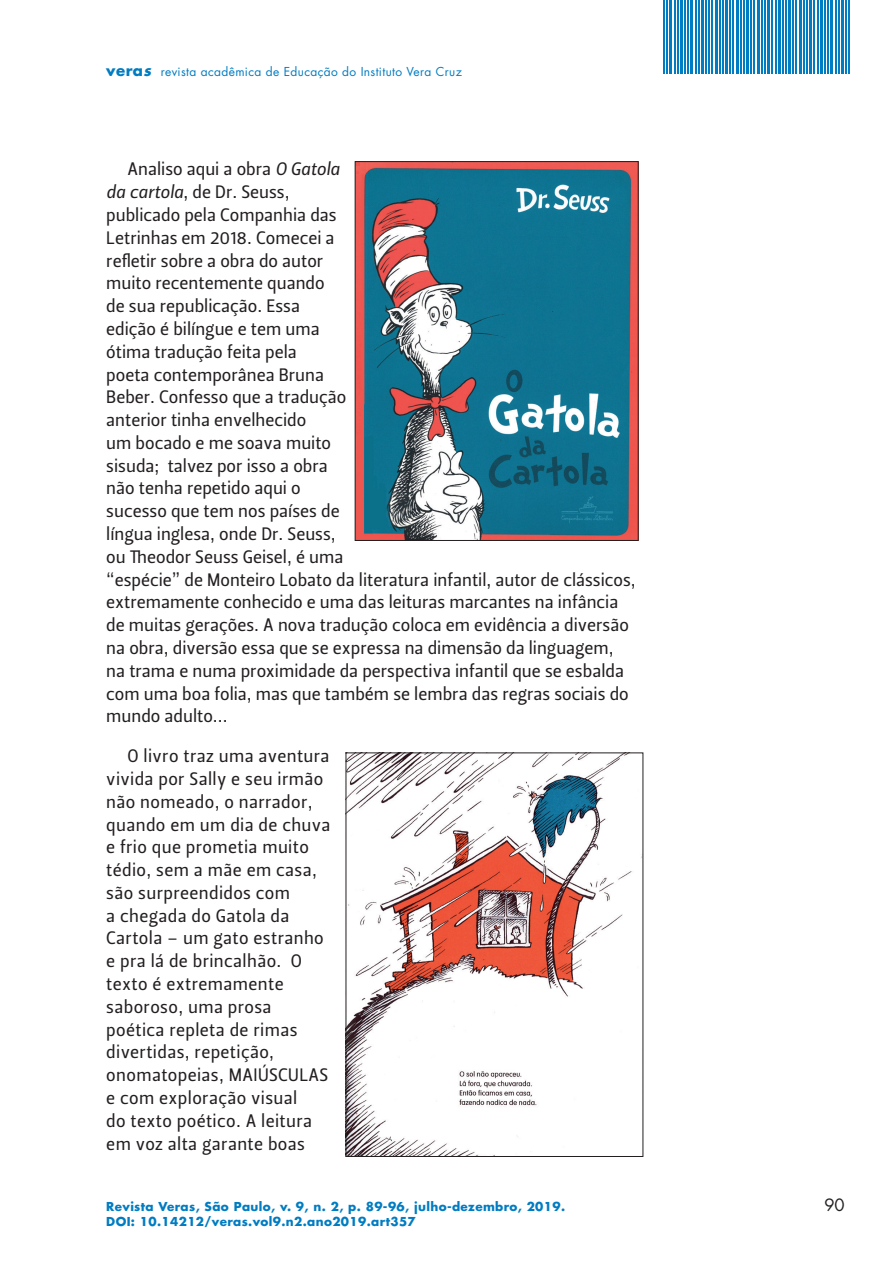
<style>
.page{position:relative;width:893px;height:1263px;background:#fff}
.page>*{position:absolute;margin:0;border:0;box-sizing:border-box;transform-origin:0 0}
.Texto_corrido{font:18px/22.8px "Leitura Sans Grot 2";color:#231f20}
.Texto_corrido-2{font:18px/22.8px "Leitura Sans Grot 2";letter-spacing:.02em;color:#231f20}
.t1{font:16.5px "Futura Std";color:#231f20}
.t2{font:700 12px/14.4px "Futura Std";letter-spacing:.03em;color:#007cc2}
.t3{font:12px "Futura Std";letter-spacing:.03em;color:#007cc2}
.s1{font-weight:700;font-size:15px}
.s2{font-weight:700;font-style:italic;font-size:15px}
.s3{font-family:"Leitura Sans Italic 2"}
</style>
<div class="page">
<hr style="left:663px;top:0;width:2px;height:74px;background:#007cc2">
<hr style="left:666px;top:0;width:2px;height:74px;background:#007cc2">
<hr style="left:669px;top:0;width:3px;height:74px;background:#007cc2">
<hr style="left:674px;top:0;width:1px;height:74px;background:#007cc2">
<hr style="left:677px;top:0;width:1px;height:74px;background:#007cc2">
<hr style="left:680px;top:0;width:3px;height:74px;background:#007cc2">
<hr style="left:684px;top:0;width:2px;height:74px;background:#007cc2">
<hr style="left:687px;top:0;width:2px;height:74px;background:#007cc2">
<hr style="left:690px;top:0;width:3px;height:74px;background:#007cc2">
<hr style="left:695px;top:0;width:1px;height:74px;background:#007cc2">
<hr style="left:698px;top:0;width:1px;height:74px;background:#007cc2">
<hr style="left:701px;top:0;width:3px;height:74px;background:#007cc2">
<hr style="left:719px;top:0;width:2px;height:74px;background:#007cc2">
<hr style="left:722px;top:0;width:2px;height:74px;background:#007cc2">
<hr style="left:730px;top:0;width:1px;height:74px;background:#007cc2">
<hr style="left:733px;top:0;width:1px;height:74px;background:#007cc2">
<hr style="left:725px;top:0;width:3px;height:74px;background:#007cc2">
<hr style="left:736px;top:0;width:3px;height:74px;background:#007cc2">
<hr style="left:740px;top:0;width:2px;height:74px;background:#007cc2">
<hr style="left:743px;top:0;width:2px;height:74px;background:#007cc2">
<hr style="left:746px;top:0;width:3px;height:74px;background:#007cc2">
<hr style="left:751px;top:0;width:1px;height:74px;background:#007cc2">
<hr style="left:754px;top:0;width:1px;height:74px;background:#007cc2">
<hr style="left:757px;top:0;width:3px;height:74px;background:#007cc2">
<hr style="left:761px;top:0;width:2px;height:74px;background:#007cc2">
<hr style="left:764px;top:0;width:2px;height:74px;background:#007cc2">
<hr style="left:767px;top:0;width:3px;height:74px;background:#007cc2">
<hr style="left:772px;top:0;width:1px;height:74px;background:#007cc2">
<hr style="left:775px;top:0;width:1px;height:74px;background:#007cc2">
<hr style="left:778px;top:0;width:3px;height:74px;background:#007cc2">
<hr style="left:782px;top:0;width:2px;height:74px;background:#007cc2">
<hr style="left:785px;top:0;width:2px;height:74px;background:#007cc2">
<hr style="left:793px;top:0;width:1px;height:74px;background:#007cc2">
<hr style="left:796px;top:0;width:1px;height:74px;background:#007cc2">
<hr style="left:788px;top:0;width:3px;height:74px;background:#007cc2">
<hr style="left:799px;top:0;width:3px;height:74px;background:#007cc2">
<hr style="left:803px;top:0;width:2px;height:74px;background:#007cc2">
<hr style="left:806px;top:0;width:2px;height:74px;background:#007cc2">
<hr style="left:809px;top:0;width:3px;height:74px;background:#007cc2">
<hr style="left:814px;top:0;width:1px;height:74px;background:#007cc2">
<hr style="left:817px;top:0;width:1px;height:74px;background:#007cc2">
<hr style="left:820px;top:0;width:3px;height:74px;background:#007cc2">
<hr style="left:824px;top:0;width:2px;height:74px;background:#007cc2">
<hr style="left:827px;top:0;width:2px;height:74px;background:#007cc2">
<hr style="left:830px;top:0;width:3px;height:74px;background:#007cc2">
<hr style="left:835px;top:0;width:1px;height:74px;background:#007cc2">
<hr style="left:845px;top:0;width:2px;height:74px;background:#007cc2">
<hr style="left:848px;top:0;width:2px;height:74px;background:#007cc2">
<hr style="left:838px;top:0;width:1px;height:74px;background:#007cc2">
<hr style="left:841px;top:0;width:3px;height:74px;background:#007cc2">
<hr style="left:708px;top:0;width:2px;height:74px;background:#007cc2">
<hr style="left:705px;top:0;width:2px;height:74px;background:#007cc2">
<hr style="left:711px;top:0;width:2px;height:74px;background:#007cc2">
<hr style="left:714px;top:0;width:3px;height:74px;background:#007cc2">
<img style="left:348px;top:755px;width:284px;height:400px">
<div style="left:346px;top:753px;width:297px;height:404px;border:1px solid #231f20"></div>
<img style="left:357px;top:163px;width:279px;height:376px">
<div style="left:355px;top:161px;width:283px;height:380px;border:1px solid #231f20"></div>
<p class="t3" style="left:106px;top:64px;width:357px"><span class="s1">vera</span><span class="s2">s</span> revista acadêmica de Educação do Instituto Vera Cruz</p>
<p class="Texto_corrido" style="left:106px;top:158px;width:531px;text-indent:21px">Analiso aqui a obra <span class="s3">O Gatola<br>da cartola</span>, de Dr. Seuss,<br>publicado pela Companhia das<br>Letrinhas em 2018. Comecei a<br>refletir sobre a obra do autor<br>muito recentemente quando<br>de sua republicação. Essa<br>edição é bilíngue e tem uma<br>ótima tradução feita pela<br>poeta contemporânea Bruna<br>Beber. Confesso que a tradução<br>anterior tinha envelhecido<br>um bocado e me soava muito<br>sisuda; talvez por isso a obra<br>não tenha repetido aqui o<br>sucesso que tem nos países de<br>língua inglesa, onde Dr. Seuss,<br>ou Theodor Seuss Geisel, é uma<br>“espécie” de Monteiro Lobato da literatura infantil, autor de clássicos, extremamente conhecido e uma das leituras marcantes na infância de muitas gerações. A nova tradução coloca em evidência a diversão na obra, diversão essa que se expressa na dimensão da linguagem, na trama e numa proximidade da perspectiva infantil que se esbalda com uma boa folia, mas que também se lembra das regras sociais do mundo adulto...</p>
<p class="Texto_corrido-2" style="left:106px;top:745px;width:226px;text-indent:21px">O livro traz uma aventura vivida por Sally e seu irmão não nomeado, o narrador, quando em um dia de chuva e frio que prometia muito tédio, sem a mãe em casa, são surpreendidos com<br>a chegada do Gatola da<br>Cartola – um gato estranho e pra lá de brincalhão. O texto é extremamente saboroso, uma prosa poética repleta de rimas divertidas, repetição, onomatopeias, MAIÚSCULAS e com exploração visual<br>do texto poético. A leitura em voz alta garante boas</p>
<p class="t2" style="left:106px;top:1199px;width:460px">Revista Veras, São Paulo, v. 9, n. 2, p. 89-96, julho-dezembro, 2019.<br>DOI: 10.14212/veras.vol9.n2.ano2019.art357</p>
<p class="t1" style="left:824px;top:1194px;width:22px">90</p>
</div>
